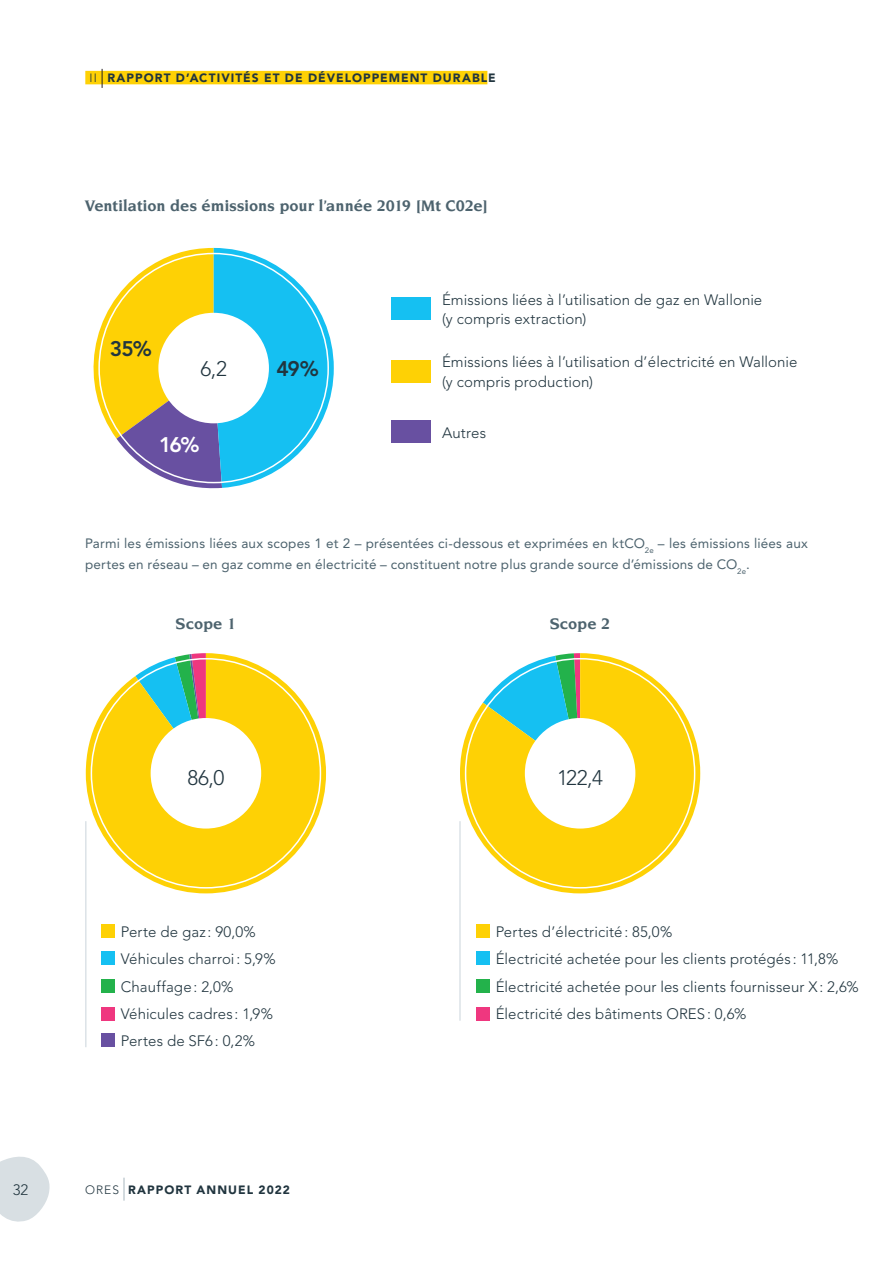
<style>
.page{position:relative;width:893px;height:1263px;background:#fff}
.page>*{position:absolute;margin:0;border:0;box-sizing:border-box;transform-origin:0 0}
.t1{font:300 21px "Avenir LT Std";color:#21353f}
.t2{font:800 21px "Avenir LT Std";color:#21353f}
.t3{font:800 21px "Avenir LT Std";color:#fff}
.t4{font:700 16.5px "Novarese Std";letter-spacing:.005em;color:#4d636e}
.t5{font:300 15px/19.5px "Avenir LT Std";letter-spacing:.005em;color:#21353f}
.t6{font:13.5px/21px "Avenir LT Std";letter-spacing:.01em;color:#4d636e}
.t7{font:900 12px "Avenir LT Std";letter-spacing:.085em;color:#21353f}
.s1{font-weight:300}
</style>
<div class="page">
<svg style="left:0;top:1156px;width:50px;height:66px"></svg>
<div style="left:85px;top:71px;width:402px;height:13px;background:#fed105"></div>
<svg style="left:102px;top:69px;width:1px;height:19px"></svg>
<svg style="left:124px;top:1178px;width:1px;height:22px"></svg>
<svg style="left:460px;top:653px;width:240px;height:240px;fill:#fed105"></svg>
<svg style="left:93px;top:248px;width:241px;height:241px"></svg>
<div style="left:158px;top:313px;width:111px;height:110px;background:#fff;border-radius:50%"></div>
<div style="left:391px;top:298px;width:40px;height:22px;background:#15c0f2"></div>
<div style="left:391px;top:360px;width:40px;height:22px;background:#fed105"></div>
<div style="left:391px;top:421px;width:40px;height:22px;background:#6850a1"></div>
<svg style="left:86px;top:653px;width:240px;height:240px;fill:#fed105"></svg>
<div style="left:151px;top:718px;width:110px;height:110px;background:#fff;border-radius:50%"></div>
<div style="left:525px;top:718px;width:110px;height:110px;background:#fff;border-radius:50%"></div>
<div style="left:101px;top:924px;width:14px;height:14px;background:#fed105"></div>
<div style="left:476px;top:924px;width:14px;height:14px;background:#fed105"></div>
<div style="left:101px;top:951px;width:14px;height:14px;background:#15c0f2"></div>
<div style="left:476px;top:951px;width:14px;height:14px;background:#15c0f2"></div>
<div style="left:101px;top:979px;width:14px;height:14px;background:#23b24b"></div>
<div style="left:476px;top:979px;width:14px;height:14px;background:#23b24b"></div>
<div style="left:476px;top:1007px;width:14px;height:13px;background:#ef377f"></div>
<div style="left:101px;top:1007px;width:14px;height:13px;background:#ef377f"></div>
<div style="left:101px;top:1033px;width:14px;height:14px;background:#6850a1"></div>
<hr style="left:85px;top:821px;width:2px;height:226px;background:#dce2e7">
<hr style="left:459px;top:821px;width:2px;height:200px;background:#dce2e7">
<p class="t5" style="left:13px;top:1180px;width:17px">32</p>
<p class="t7" style="left:90px;top:70px;width:408px"><span class="s1">II</span> RAPPORT D’ACTIVITÉS ET DE DÉVELOPPEMENT DURABLE</p>
<p class="t4" style="left:85px;top:196px;width:404px">Ventilation des émissions pour l’année 2019 [Mt C02e]</p>
<h1 class="t2" style="left:110px;top:336px;width:44px">35%</h1>
<h1 class="t1" style="left:200px;top:356px;width:28px">6,2</h1>
<h1 class="t3" style="left:159px;top:432px;width:42px">16%</h1>
<h1 class="t2" style="left:276px;top:356px;width:44px">49%</h1>
<p class="t5" style="left:442px;top:290px;width:322px">Émissions liées à l’utilisation de gaz en Wallonie (y compris extraction)</p>
<p class="t5" style="left:442px;top:352px;width:357px">Émissions liées à l’utilisation d’électricité en Wallonie (y compris production)</p>
<p class="t5" style="left:442px;top:423px;width:45px">Autres</p>
<p class="t6" style="left:85px;top:533px;width:724px">Parmi les émissions liées aux scopes 1 et 2 – présentées ci-dessous et exprimées en ktCO<sub>2e</sub> – les émissions liées aux pertes en réseau – en gaz comme en électricité – constituent notre plus grande source d’émissions de CO<sub>2e</sub>.</p>
<p class="t4" style="left:176px;top:614px;width:62px">Scope 1</p>
<p class="t4" style="left:550px;top:614px;width:62px">Scope 2</p>
<h1 class="t1" style="left:187px;top:765px;width:39px">86,0</h1>
<h1 class="t1" style="left:557px;top:765px;width:47px">122,4</h1>
<p class="t5" style="left:121px;top:922px;width:136px">Perte de gaz : 90,0%</p>
<p class="t5" style="left:496px;top:922px;width:178px">Pertes d’électricité: 85,0%</p>
<p class="t5" style="left:121px;top:949px;width:156px">Véhicules charroi: 5,9%</p>
<p class="t5" style="left:496px;top:949px;width:344px">Électricité achetée pour les clients protégés : 11,8%</p>
<p class="t5" style="left:121px;top:977px;width:114px">Chauffage: 2,0%</p>
<p class="t5" style="left:496px;top:977px;width:364px">Électricité achetée pour les clients fournisseur X: 2,6%</p>
<p class="t5" style="left:121px;top:1004px;width:154px">Véhicules cadres : 1,9%</p>
<p class="t5" style="left:496px;top:1004px;width:252px">Électricité des bâtiments ORES: 0,6%</p>
<p class="t5" style="left:121px;top:1031px;width:136px">Pertes de SF6: 0,2%</p>
<p class="t7" style="left:85px;top:1182px;width:206px"><span class="s1">ORES</span> RAPPORT ANNUEL 2022</p>
</div>
